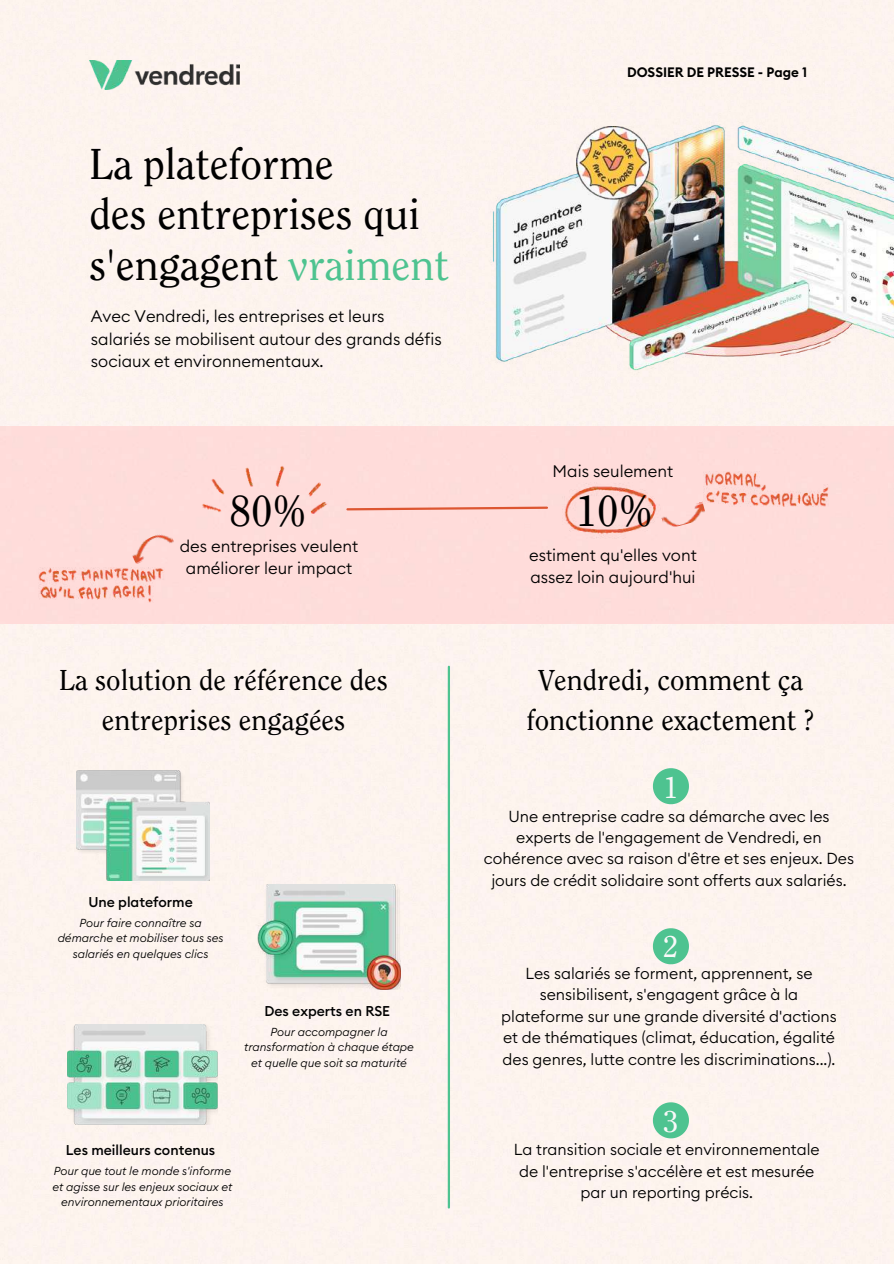
<style>
.page{position:relative;width:894px;height:1264px;background:#fff}
.page>*{position:absolute;margin:0;border:0;box-sizing:border-box;transform-origin:0 0}
.t1{font:43.05px "Clearface ITC Pro";color:#000}
.t2{font:42.9px/50.7px "Clearface ITC Pro";color:#000}
.t3{font:29.7px "Clearface ITC Pro";color:#f9f9f9}
.t4{font:28.65px/39.5px "Clearface ITC Pro";color:#000;text-align:center}
.t5{font:300 16.5px/22.5px "Euclid Circular B";color:#000}
.t6{font:300 15.75px/21.5px "Euclid Circular B";color:#000;text-align:center}
.t7{font:500 13.95px "Euclid Circular B";color:#000}
.t8{font:600 13.5px "Euclid Circular B";color:#000}
.t9{font:italic 300 11.4px/15.3px "Euclid Circular B";color:#000;text-align:center}
.s1{color:#4ec390}
</style>
<div class="page">
<div style="left:0;top:0;width:893px;height:1263px;background:#fdf4ee"></div>
<div style="left:0;top:426px;width:893px;height:197px;background:#ffdcda"></div>
<img style="left:472px;top:109px;width:421px;height:276px">
<img style="left:89px;top:60px;width:150px;height:29px">
<img style="left:68px;top:1024px;width:149px;height:100px">
<img style="left:257px;top:884px;width:143px;height:105px">
<img style="left:76px;top:771px;width:133px;height:109px">
<img style="left:38px;top:567px;width:126px;height:35px">
<img style="left:703px;top:471px;width:126px;height:35px">
<div style="left:199px;top:463px;width:132px;height:61px;background:#ffdcda"></div>
<img style="left:555px;top:482px;width:105px;height:56px">
<svg style="left:652px;top:768px;width:36px;height:36px"></svg>
<svg style="left:652px;top:928px;width:36px;height:36px"></svg>
<svg style="left:652px;top:1102px;width:36px;height:36px"></svg>
<svg style="left:345px;top:505px;width:204px;height:6px"></svg>
<hr style="left:447px;top:666px;width:3px;height:541px;background:#4ec390">
<img style="left:128px;top:529px;width:48px;height:35px">
<img style="left:659px;top:501px;width:47px;height:29px">
<img style="left:576px;top:126px;width:73px;height:73px">
<h2 class="t2" style="left:89px;top:143px;width:361px">La plateforme<br>des entreprises qui s'engagent <span class="s1">vraiment</span></h2>
<p class="t5" style="left:91px;top:306px;width:352px">Avec Vendredi, les entreprises et leurs salariés se mobilisent autour des grands défis sociaux et environnementaux.</p>
<p class="t8" style="left:626px;top:66px;width:181px">DOSSIER DE PRESSE - Page 1</p>
<p class="t5" style="left:552px;top:461px;width:122px">Mais seulement</p>
<h1 class="t1" style="left:229px;top:494px;width:80px">80%</h1>
<h1 class="t1" style="left:575px;top:494px;width:80px">10%</h1>
<p class="t5" style="left:529px;top:544px;width:169px">estiment qu'elles vont assez loin aujourd'hui</p>
<p class="t5" style="left:180px;top:535px;width:180px;text-align:center">des entreprises veulent améliorer leur impact</p>
<h3 class="t4" style="left:59px;top:663px;width:330px">La solution de référence des entreprises engagées</h3>
<p class="t7" style="left:88px;top:892px;width:106px">Une plateforme</p>
<p class="t9" style="left:58px;top:915px;width:167px">Pour faire connaître sa démarche et mobiliser tous ses salariés en quelques clics</p>
<p class="t7" style="left:264px;top:1001px;width:127px">Des experts en RSE</p>
<p class="t9" style="left:244px;top:1025px;width:171px">Pour accompagner la transformation à chaque étape et quelle que soit sa maturité</p>
<p class="t7" style="left:66px;top:1140px;width:151px">Les meilleurs contenus</p>
<p class="t9" style="left:53px;top:1164px;width:181px">Pour que tout le monde s'informe et agisse sur les enjeux sociaux et environnementaux prioritaires</p>
<h3 class="t4" style="left:526px;top:663px;width:289px">Vendredi, comment ça fonctionne exactement ?</h3>
<h3 class="t3" style="left:663px;top:776px;width:16px">1</h3>
<p class="t6" style="left:483px;top:806px;width:372px">Une entreprise cadre sa démarche avec les experts de l'engagement de Vendredi, en cohérence avec sa raison d'être et ses enjeux. Des jours de crédit solidaire sont offerts aux salariés.</p>
<h3 class="t3" style="left:663px;top:934px;width:16px">2</h3>
<p class="t6" style="left:501px;top:963px;width:337px">Les salariés se forment, apprennent, se sensibilisent, s'engagent grâce à la plateforme sur une grande diversité d'actions et de thématiques (climat, éducation, égalité des genres, lutte contre les discriminations...).</p>
<h3 class="t3" style="left:663px;top:1109px;width:16px">3</h3>
<p class="t6" style="left:513px;top:1139px;width:307px">La transition sociale et environnementale de l'entreprise s'accélère et est mesurée par un reporting précis.</p>
</div>
